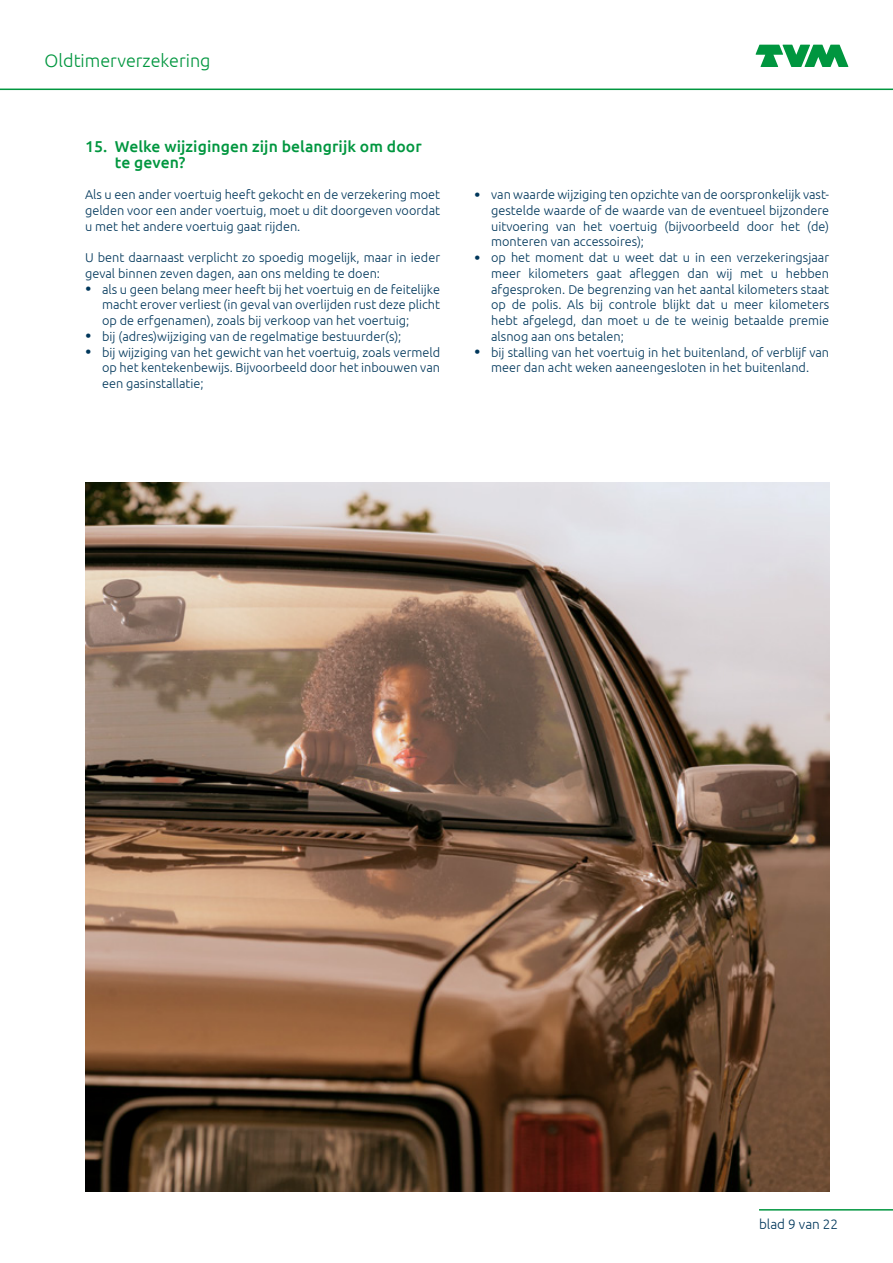
<style>
.page{position:relative;width:893px;height:1263px;background:#fff}
.page>*{position:absolute;margin:0;border:0;box-sizing:border-box;transform-origin:0 0}
.t1{font:300 18px "Ubuntu";color:#00963f}
.Bodykop_gr_10_5pt{font:500 15.75px/15.8px "Ubuntu";letter-spacing:.005em;color:#00963f}
.t2{font:300 13.5px "Ubuntu";color:#00375b}
.Body_-_16{font:300 12.75px/15.8px "Ubuntu";color:#00375b;text-align:justify}
.s1{font-size:18px}
</style>
<div class="page">
<img style="left:85px;top:483px;width:744px;height:708px">
<svg style="left:756px;top:45px;width:92px;height:22px"></svg>
<hr style="left:0;top:89px;width:893px;height:1px;background:#00963f">
<hr style="left:759px;top:1209px;width:134px;height:1px;background:#00963f">
<h1 class="t1" style="left:45px;top:50px;width:167px">Oldtimerverzekering</h1>
<p class="Bodykop_gr_10_5pt" style="left:115px;top:138px;width:308px;text-indent:-30px">15. Welke wijzigingen zijn belangrijk om door te geven?</p>
<p class="Body_-_16" style="left:85px;top:186px;width:357px">Als u een ander voertuig heeft gekocht en de verzekering moet gelden voor een ander voertuig, moet u dit doorgeven voordat u met het andere voertuig gaat rijden.</p>
<p class="Body_-_16" style="left:85px;top:249px;width:357px">U bent daarnaast verplicht zo spoedig mogelijk, maar in ieder geval binnen zeven dagen, aan ons melding te doen:</p>
<p class="Body_-_16" style="left:102px;top:281px;width:340px;text-indent:-17px"><span class="s1">•</span> als u geen belang meer heeft bij het voertuig en de feitelijke macht erover verliest (in geval van overlijden rust deze plicht op de erfgenamen), zoals bij verkoop van het voertuig;</p>
<p class="Body_-_16" style="left:85px;top:328px;width:318px"><span class="s1">•</span> bij (adres)wijziging van de regelmatige bestuurder(s);</p>
<p class="Body_-_16" style="left:102px;top:344px;width:340px;text-indent:-17px"><span class="s1">•</span> bij wijziging van het gewicht van het voertuig, zoals vermeld op het kentekenbewijs. Bijvoorbeeld door het inbouwen van een gasinstallatie;</p>
<p class="Body_-_16" style="left:491px;top:186px;width:340px;text-indent:-17px"><span class="s1">•</span> van waarde wijziging ten opzichte van de oorspronkelijk vast&shy;gestelde waarde of de waarde van de eventueel bijzondere uitvoering van het voertuig (bijvoorbeeld door het (de) monteren van accessoires);</p>
<p class="Body_-_16" style="left:491px;top:249px;width:340px;text-indent:-17px"><span class="s1">•</span> op het moment dat u weet dat u in een verzekeringsjaar meer kilometers gaat afleggen dan wij met u hebben afgesproken. De begrenzing van het aantal kilometers staat op de polis. Als bij controle blijkt dat u meer kilometers hebt afgelegd, dan moet u de te weinig betaalde premie alsnog aan ons betalen;</p>
<p class="Body_-_16" style="left:474px;top:344px;width:357px;text-align:center"><span class="s1">•</span> bij stalling van het voertuig in het buitenland, of verblijf van meer dan acht weken aaneengesloten in het buitenland.</p>
<p class="t2" style="left:759px;top:1216px;width:81px">blad 9 van 22</p>
</div>
